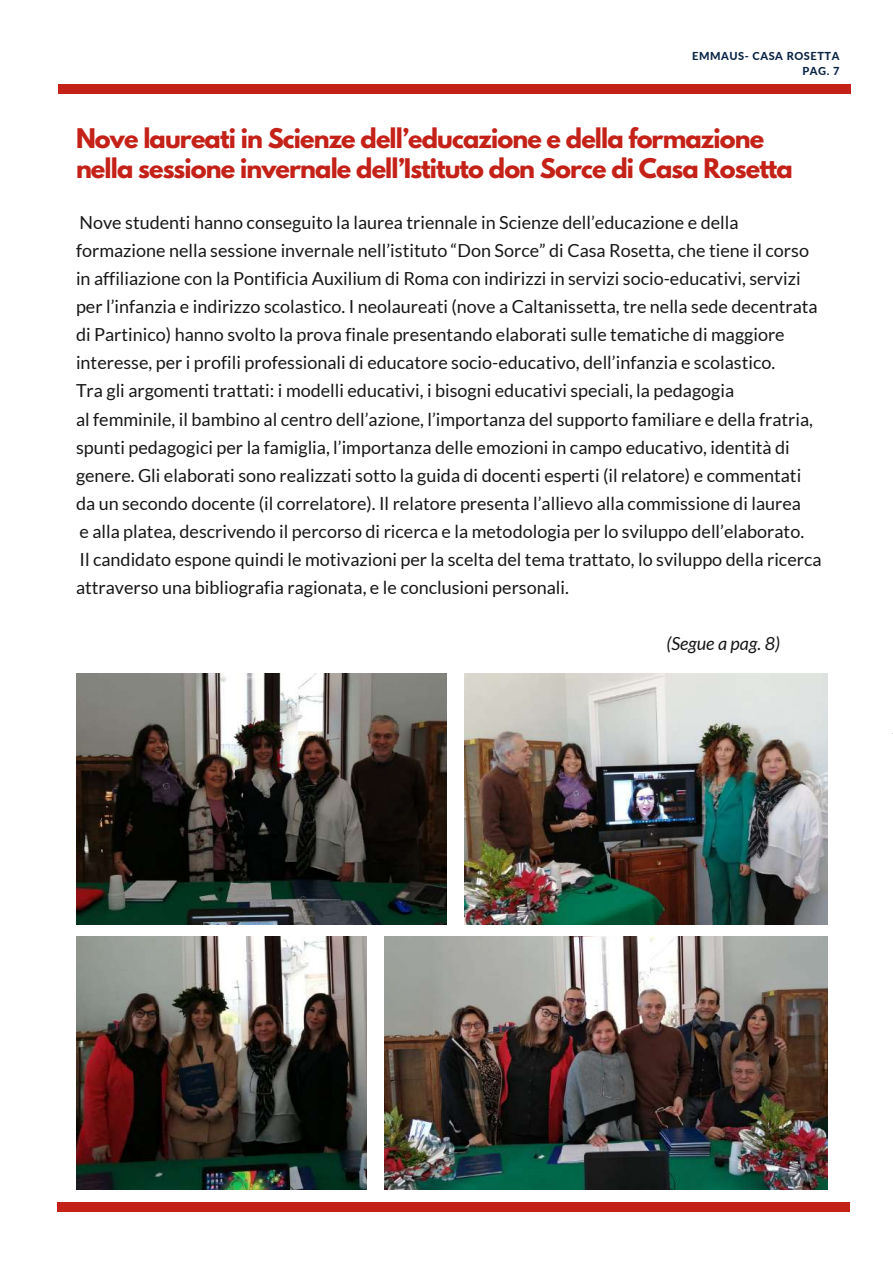
<style>
.page{position:relative;width:893px;height:1264px;background:#fff}
.page>*{position:absolute;margin:0;border:0;box-sizing:border-box;transform-origin:0 0}
.t1{font:700 24px/30.2px "League Spartan";letter-spacing:-.035em;color:#c42218}
.t2{font:18px/28px "Lato";color:#181818}
.t3{font:italic 18px "Lato";color:#181818}
.t4{font:800 10.95px/15.3px "Lato";letter-spacing:.05em;color:#092445;text-align:right}
</style>
<div class="page">
<div style="left:57px;top:1202px;width:793px;height:9px;background:#c42218"></div>
<div style="left:58px;top:84px;width:792px;height:9px;background:#c42218"></div>
<img style="left:76px;top:673px;width:370px;height:251px">
<img style="left:76px;top:936px;width:290px;height:253px">
<img style="left:464px;top:673px;width:363px;height:251px">
<img style="left:385px;top:936px;width:442px;height:253px">
<p class="t4" style="left:692px;top:48px;width:149px">EMMAUS- CASA ROSETTA<br>PAG. 7</p>
<h1 class="t1" style="left:76px;top:126px;width:718px">Nove laureati in Scienze dell’educazione e della formazione nella sessione invernale dell’Istituto don Sorce di Casa Rosetta</h1>
<p class="t2" style="left:76px;top:208px;width:747px">Nove studenti hanno conseguito la laurea triennale in Scienze dell’educazione e della formazione nella sessione invernale nell’istituto “Don Sorce” di Casa Rosetta, che tiene il corso in affiliazione con la Pontificia Auxilium di Roma con indirizzi in servizi socio-educativi, servizi per l’infanzia e indirizzo scolastico. I neolaureati (nove a Caltanissetta, tre nella sede decentrata di Partinico) hanno svolto la prova finale presentando elaborati sulle tematiche di maggiore interesse, per i profili professionali di educatore socio-educativo, dell’infanzia e scolastico.<br>Tra gli argomenti trattati: i modelli educativi, i bisogni educativi speciali, la pedagogia<br>al femminile, il bambino al centro dell’azione, l’importanza del supporto familiare e della fratria, spunti pedagogici per la famiglia, l’importanza delle emozioni in campo educativo, identità di genere. Gli elaborati sono realizzati sotto la guida di docenti esperti (il relatore) e commentati da un secondo docente (il correlatore). Il relatore presenta l’allievo alla commissione di laurea<br>e alla platea, descrivendo il percorso di ricerca e la metodologia per lo sviluppo dell’elaborato.<br>Il candidato espone quindi le motivazioni per la scelta del tema trattato, lo sviluppo della ricerca attraverso una bibliografia ragionata, e le conclusioni personali.</p>
<p class="t3" style="left:666px;top:632px;width:115px">(Segue a pag. 8)</p>
</div>
